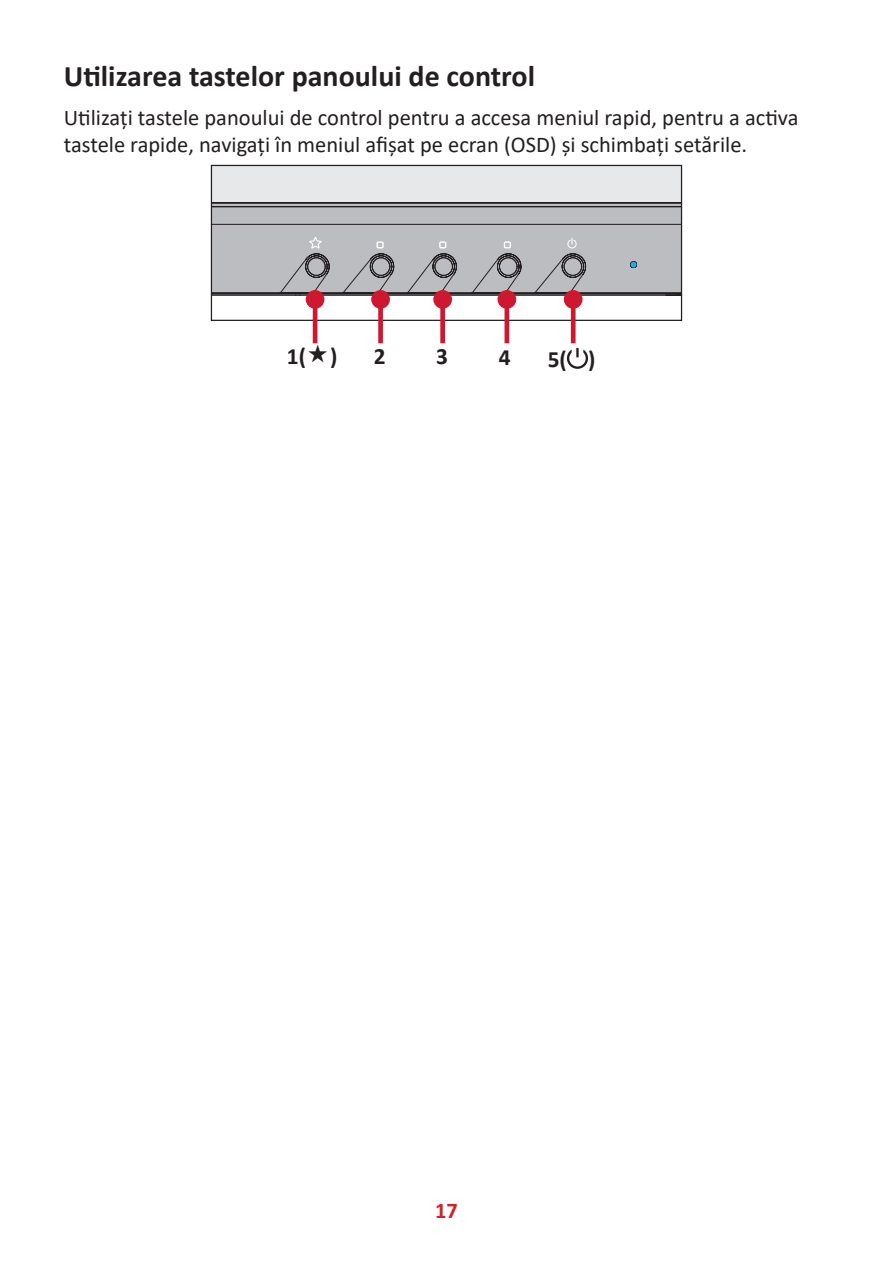
<style>
.page{position:relative;width:893px;height:1263px;background:#fff}
.page>*{position:absolute;margin:0;border:0;box-sizing:border-box;transform-origin:0 0}
.t1{font:700 30px "Calibri";color:#231f20}
.t2{font:700 23.4px "Calibri";color:#231f20}
.t3{font:22.5px/27px "Calibri";color:#231f20}
.t4{font:700 22.5px "Calibri";color:#d1232a}
</style>
<div class="page">
<svg style="left:213px;top:167px;width:467px;height:90px"></svg>
<svg style="left:213px;top:257px;width:467px;height:39px"></svg>
<div style="left:211px;top:165px;width:471px;height:156px;border:1px solid #231f20"></div>
<hr style="left:313px;top:299px;width:4px;height:44px;background:#ce182f">
<div style="left:306px;top:290px;width:18px;height:19px;background:#ce182f;border-radius:50%"></div>
<div style="left:378px;top:299px;width:5px;height:44px;background:#ce182f"></div>
<div style="left:371px;top:290px;width:19px;height:19px;background:#ce182f;border-radius:50%"></div>
<div style="left:440px;top:299px;width:5px;height:44px;background:#ce182f"></div>
<div style="left:433px;top:290px;width:19px;height:19px;background:#ce182f;border-radius:50%"></div>
<div style="left:504px;top:299px;width:5px;height:44px;background:#ce182f"></div>
<div style="left:497px;top:290px;width:19px;height:19px;background:#ce182f;border-radius:50%"></div>
<div style="left:571px;top:299px;width:5px;height:44px;background:#ce182f"></div>
<div style="left:564px;top:290px;width:19px;height:19px;background:#ce182f;border-radius:50%"></div>
<svg style="left:567px;top:348px;width:21px;height:21px"></svg>
<h1 class="t1" style="left:64px;top:55px;width:473px">Utilizarea tastelor panoului de control</h1>
<p class="t3" style="left:64px;top:103px;width:736px">Utilizați tastele panoului de control pentru a accesa meniul rapid, pentru a activa tastele rapide, navigați în meniul afișat pe ecran (OSD) și schimbați setările.</p>
<p class="t2" style="left:287px;top:339px;width:52px">1( )</p>
<p class="t2" style="left:374px;top:340px;width:13px">2</p>
<p class="t2" style="left:436px;top:340px;width:13px">3</p>
<p class="t2" style="left:499px;top:341px;width:13px">4</p>
<p class="t2" style="left:548px;top:342px;width:49px">5( )</p>
<p class="t4" style="left:435px;top:1194px;width:24px">17</p>
</div>
